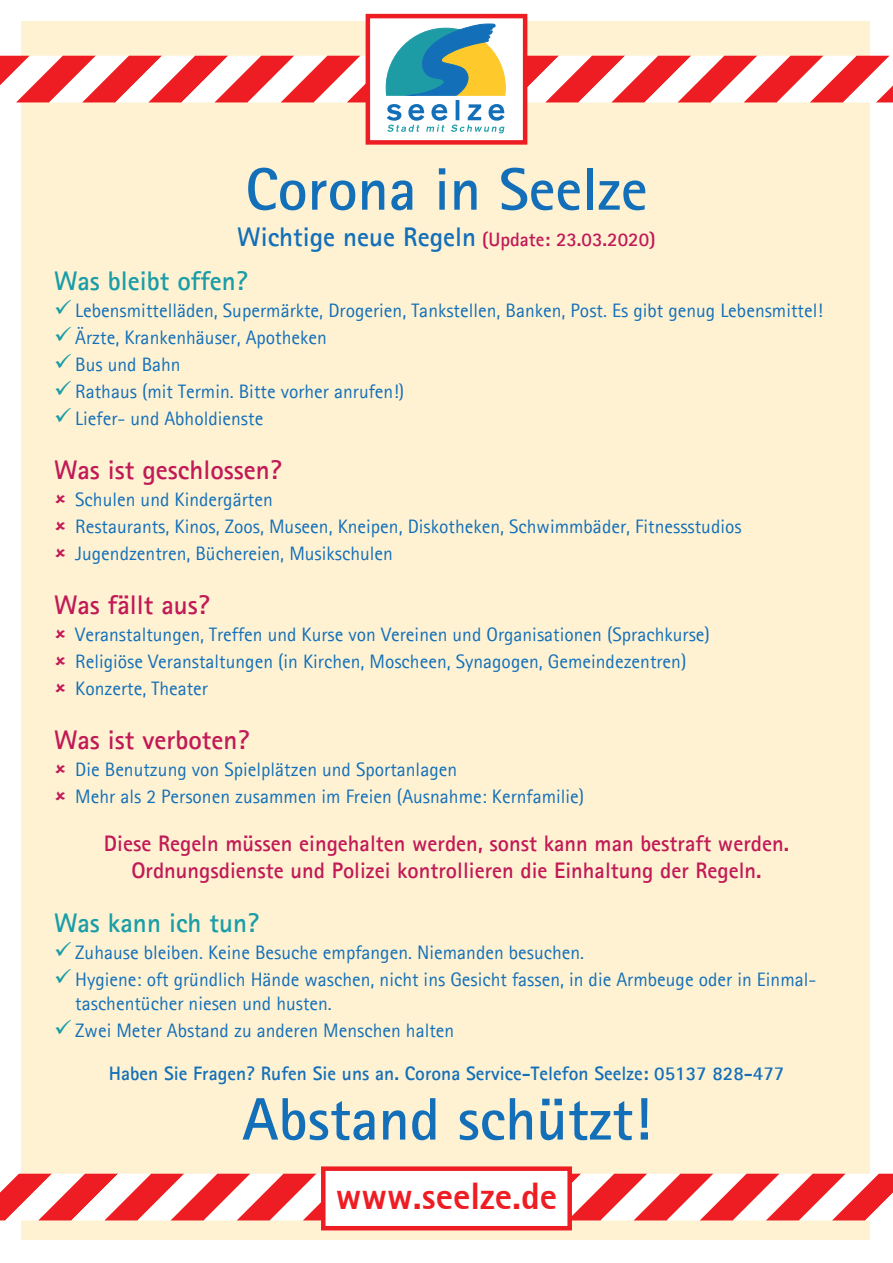
<style>
.page{position:relative;width:893px;height:1263px;background:#fff}
.page>*{position:absolute;margin:0;border:0;box-sizing:border-box;transform-origin:0 0}
.t1{font:700 60px "Agfa Rotis Sans Serif";color:#136fb8}
.t2{font:800 37.5px "Agfa Rotis Sans Serif";color:#ee1d23}
.t3{font:700 27px "Agfa Rotis Sans Serif";color:#c11a56}
.t4{font:700 27px "Agfa Rotis Sans Serif";color:#1a9da7}
.t5{font:700 22.5px/27px "Agfa Rotis Sans Serif";color:#c11a56;text-align:center}
.t6{font:19.5px/27px "Agfa Rotis Sans Serif";color:#136fb8}
.t7{font:700 19.5px "Agfa Rotis Sans Serif";color:#136fb8}
.t8{font:700 19.5px "Agfa Rotis Sans Serif";color:#c11a56}
.s1{font-size:27px;color:#136fb8}
.s2{color:#1a9da7}
</style>
<div class="page">
<div style="left:21px;top:21px;width:849px;height:1219px;background:#fef2d3"></div>
<svg style="left:0;top:1174px;width:893px;height:46px;background:#f68e90"></svg>
<div style="left:366px;top:14px;width:161px;height:131px;background:#fff;border:4px solid #ee1d23"></div>
<svg style="left:0;top:21px;width:893px;height:115px"></svg>
<div style="left:321px;top:1166px;width:251px;height:64px;background:#fff;border:4px solid #ee1d23"></div>
<h1 class="t1" style="left:245px;top:151px;width:404px">Corona in Seelze</h1>
<p class="t8" style="left:237px;top:227px;width:420px"><span class="s1">Wichtige neue Regeln</span> (Update: 23.03.2020)</p>
<h3 class="t4" style="left:54px;top:263px;width:195px">Was bleibt offen?</h3>
<p class="t6" style="left:54px;top:296px;width:770px"><span class="s2">✓</span> Lebensmittelläden, Supermärkte, Drogerien, Tankstellen, Banken, Post. Es gibt genug Lebensmittel!</p>
<p class="t6" style="left:54px;top:323px;width:274px"><span class="s2">✓</span> Ärzte, Krankenhäuser, Apotheken</p>
<p class="t6" style="left:54px;top:350px;width:128px"><span class="s2">✓</span> Bus und Bahn</p>
<p class="t6" style="left:54px;top:377px;width:352px"><span class="s2">✓</span> Rathaus (mit Termin. Bitte vorher anrufen!)</p>
<p class="t6" style="left:54px;top:404px;width:211px"><span class="s2">✓</span> Liefer- und Abholdienste</p>
<h3 class="t3" style="left:54px;top:452px;width:229px">Was ist geschlossen?</h3>
<p class="t6" style="left:75px;top:485px;width:668px">Schulen und Kindergärten<br>Restaurants, Kinos, Zoos, Museen, Kneipen, Diskotheken, Schwimmbäder, Fitnessstudios<br>Jugendzentren, Büchereien, Musikschulen</p>
<h3 class="t3" style="left:54px;top:587px;width:157px">Was fällt aus?</h3>
<p class="t6" style="left:75px;top:620px;width:636px">Veranstaltungen, Treffen und Kurse von Vereinen und Organisationen (Sprachkurse)<br>Religiöse Veranstaltungen (in Kirchen, Moscheen, Synagogen, Gemeindezentren)<br>Konzerte, Theater</p>
<h3 class="t3" style="left:54px;top:722px;width:197px">Was ist verboten?</h3>
<p class="t6" style="left:75px;top:755px;width:511px">Die Benutzung von Spielplätzen und Sportanlagen<br>Mehr als 2 Personen zusammen im Freien (Ausnahme: Kernfamilie)</p>
<p class="t5" style="left:104px;top:830px;width:687px">Diese Regeln müssen eingehalten werden, sonst kann man bestraft werden.<br>Ordnungsdienste und Polizei kontrollieren die Einhaltung der Regeln.</p>
<h3 class="t4" style="left:54px;top:906px;width:207px">Was kann ich tun?</h3>
<p class="t6" style="left:54px;top:939px;width:532px"><span class="s2">✓</span> Zuhause bleiben. Keine Besuche empfangen. Niemanden besuchen.</p>
<p class="t6" style="left:75px;top:968px;width:743px;line-height:23.4px;text-indent:-21px"><span class="s2">✓</span> Hygiene: oft gründlich Hände waschen, nicht ins Gesicht fassen, in die Armbeuge oder in Einmal&shy;taschentücher niesen und husten.</p>
<p class="t6" style="left:54px;top:1016px;width:402px"><span class="s2">✓</span> Zwei Meter Abstand zu anderen Menschen halten</p>
<p class="t7" style="left:109px;top:1061px;width:677px">Haben Sie Fragen? Rufen Sie uns an. Corona Service-Telefon Seelze: 05137 828-477</p>
<h1 class="t1" style="left:242px;top:1081px;width:410px">Abstand schützt!</h1>
<h2 class="t2" style="left:336px;top:1172px;width:223px">www.seelze.de</h2>
</div>
